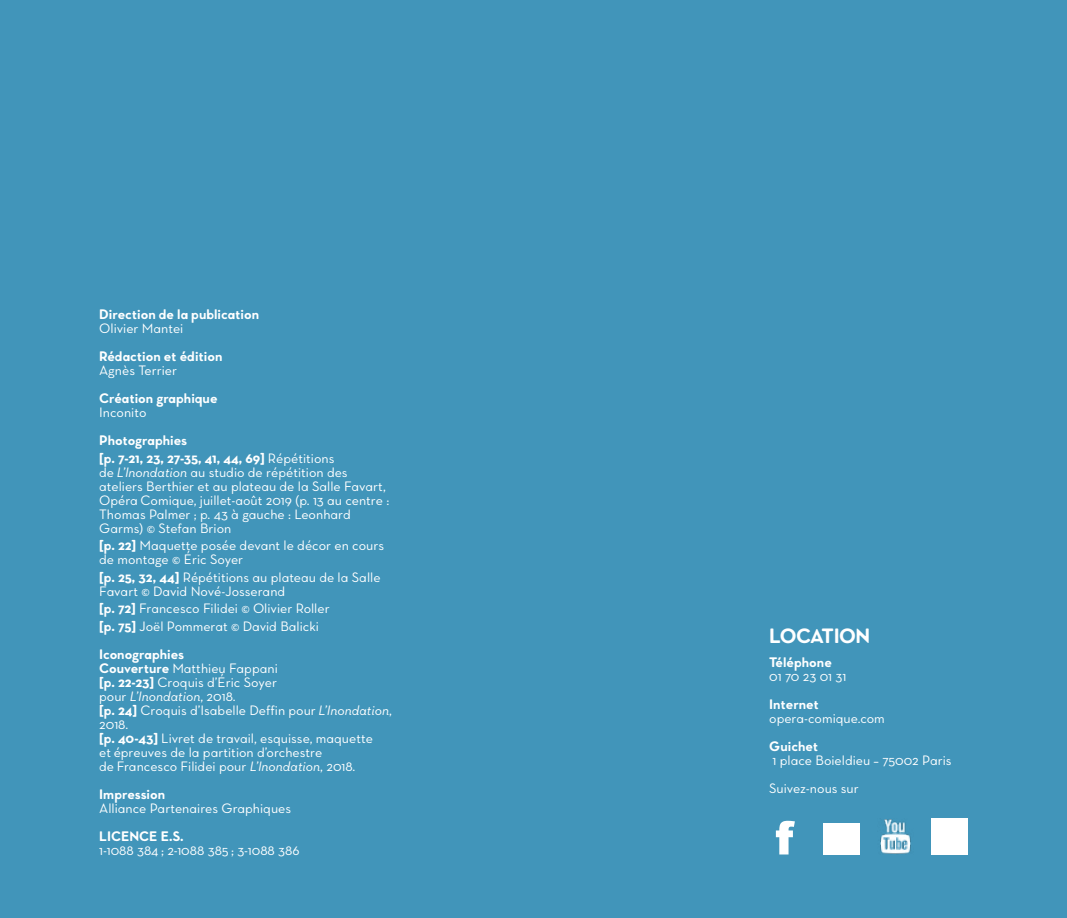
<style>
.page{position:relative;width:1067px;height:918px;background:#4195ba}
.page>*{position:absolute;margin:0;border:0;box-sizing:border-box;transform-origin:0 0}
.t1{font:700 21px "Favart Gothic";letter-spacing:-.02em;color:#fff}
.t2{font:14px/14px "Favart Gothic";color:#fff}
.t3{font:700 14px/17.5px "Favart Gothic";color:#fff}
.s1{font-weight:400}
.s2{font-style:italic}
.s3{font-weight:700}
</style>
<div class="page">
<svg style="left:776px;top:821px;width:19px;height:33px"></svg>
<img style="left:823px;top:824px;width:36px;height:30px">
<img style="left:880px;top:819px;width:31px;height:35px">
<img style="left:932px;top:818px;width:35px;height:36px">
<p class="t3" style="left:99px;top:306px;width:161px">Direction de la publication</p>
<p class="t2" style="left:99px;top:321px;width:86px">Olivier Mantei</p>
<p class="t3" style="left:99px;top:348px;width:125px">Rédaction et édition</p>
<p class="t2" style="left:99px;top:363px;width:79px">Agnès Terrier</p>
<p class="t3" style="left:99px;top:390px;width:120px">Création graphique</p>
<p class="t2" style="left:99px;top:405px;width:49px">Inconito</p>
<p class="t3" style="left:99px;top:432px;width:237px">Photographies<br>[p. 7-21, 23, 27-35, 41, 44, 69] <span class="s1">Répétitions</span></p>
<p class="t2" style="left:99px;top:465px;width:291px">de <span class="s2">L’Inondation</span> au studio de répétition des ateliers Berthier et au plateau de la Salle Favart, Opéra Comique, juillet-août 2019 (p. 13 au centre :<br>Thomas Palmer ; p. 43 à gauche : Leonhard Garms) © Stefan Brion</p>
<p class="t2" style="left:99px;top:538px;width:286px"><span class="s3">[p. 22]</span> Maquette posée devant le décor en cours de montage © Éric Soyer</p>
<p class="t2" style="left:99px;top:570px;width:283px"><span class="s3">[p. 25, 32, 44]</span> Répétitions au plateau de la Salle<br>Favart © David Nové-Josserand</p>
<p class="t2" style="left:99px;top:600px;width:232px;line-height:17.5px"><span class="s3">[p. 72]</span> Francesco Filidei © Olivier Roller <span class="s3">[p. 75]</span> Joël Pommerat © David Balicki</p>
<p class="t2" style="left:99px;top:647px;width:294px"><span class="s3">Iconographies<br>Couverture</span> Matthieu Fappani<br><span class="s3">[p. 22-23]</span> Croquis d’Éric Soyer<br>pour <span class="s2">L’Inondation</span>, 2018.<br><span class="s3">[p. 24]</span> Croquis d’Isabelle Deffin pour <span class="s2">L’Inondation</span>, 2018.<br><span class="s3">[p. 40-43]</span> Livret de travail, esquisse, maquette<br>et épreuves de la partition d’orchestre<br>de Francesco Filidei pour <span class="s2">L’Inondation</span>, 2018.</p>
<p class="t3" style="left:99px;top:785px;width:67px">Impression</p>
<p class="t2" style="left:99px;top:801px;width:193px">Alliance Partenaires Graphiques</p>
<p class="t3" style="left:99px;top:827px;width:86px">LICENCE E.S.</p>
<p class="t2" style="left:99px;top:843px;width:202px">1-1088 384 ; 2-1088 385 ; 3-1088 386</p>
<h1 class="t1" style="left:769px;top:623px;width:103px">LOCATION</h1>
<p class="t3" style="left:769px;top:653px;width:64px">Téléphone</p>
<p class="t2" style="left:769px;top:669px;width:79px">01 70 23 01 31</p>
<p class="t3" style="left:769px;top:695px;width:51px">Internet</p>
<p class="t2" style="left:769px;top:711px;width:117px">opera-comique.com</p>
<p class="t3" style="left:769px;top:737px;width:50px">Guichet</p>
<p class="t2" style="left:769px;top:746px;width:184px;line-height:28px">1 place Boieldieu – 75002 Paris<br>Suivez-nous sur</p>
</div>
